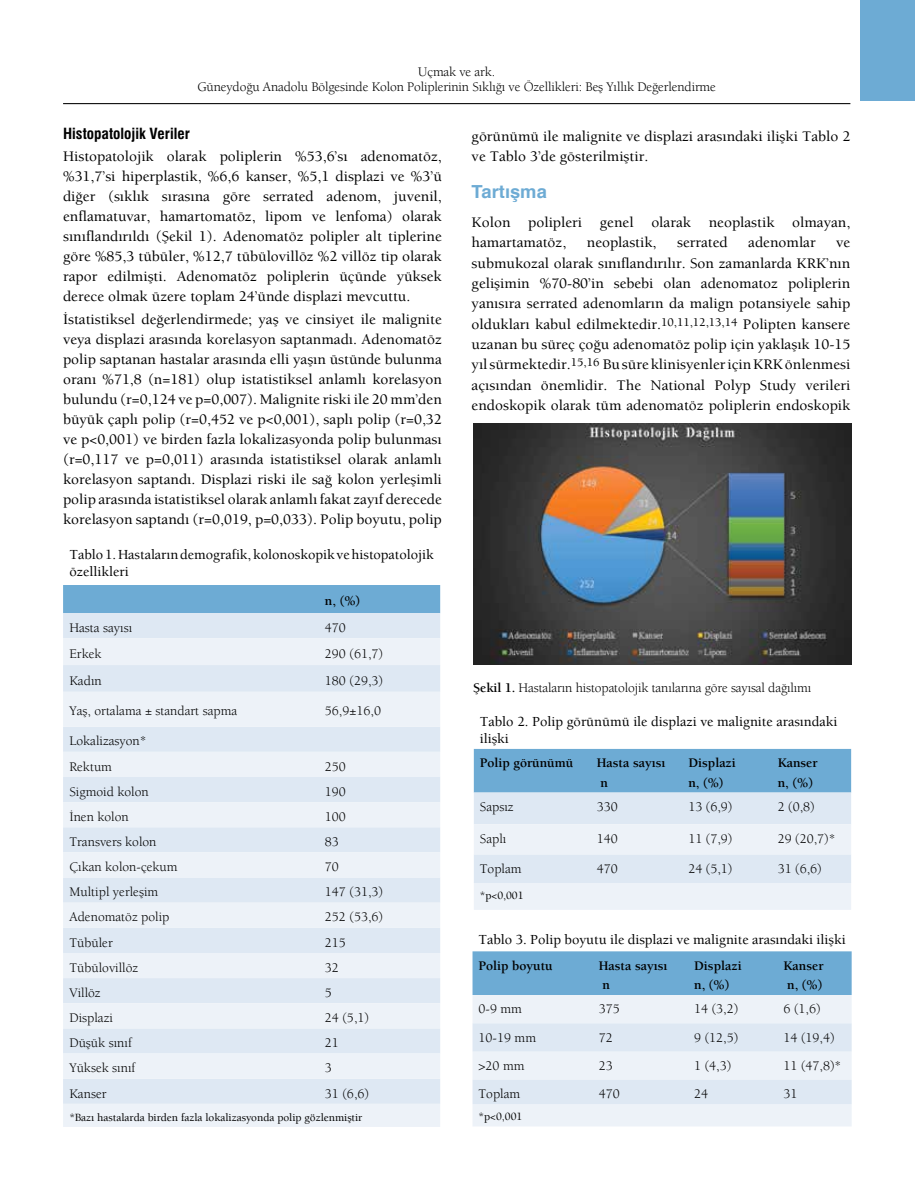
<style>
.page{position:relative;width:915px;height:1191px;background:#fff}
.page>*{position:absolute;margin:0;border:0;box-sizing:border-box;transform-origin:0 0}
.t1{font:700 18px "Helvetica";color:#6dabd4}
.t2{font:500 15px/20.1px "Berkeley";color:#000;text-align:justify}
.t3{font:15px "Swiss Condensed Bold Tr";color:#000}
.t4{font:500 14.25px/16.5px "Berkeley";color:#000}
.t5{font:13.5px/15px "Berkeley";color:#000;text-align:center}
.t6{font:700 13.5px/19.2px "Berkeley";color:#000}
.t7{font:11.25px "Berkeley Regular Tr";color:#000}
.s1{font-weight:700}
</style>
<div class="page">
<hr style="left:63px;top:103px;width:787px;height:1px;background:#000">
<div style="left:859px;top:0;width:55px;height:101px;background:#6dabd4"></div>
<img style="left:473px;top:423px;width:378px;height:241px">
<div style="left:63px;top:585px;width:377px;height:28px;background:#6dabd4"></div>
<div style="left:63px;top:613px;width:377px;height:25px;background:#dee8f3"></div>
<svg style="left:63px;top:638px;width:377px;height:489px;background:#e6edf5"></svg>
<svg style="left:473px;top:749px;width:377px;height:161px;background:#c5dbec"></svg>
<div style="left:472px;top:951px;width:379px;height:44px;background:#6dabd4"></div>
<div style="left:473px;top:995px;width:378px;height:131px;background:#edf2f8"></div>
<svg style="left:472px;top:1023px;width:379px;height:81px;background:#e3ebf4"></svg>
<p class="t5" style="left:197px;top:64px;width:520px">Uçmak ve ark.<br>Güneydoğu Anadolu Bölgesinde Kolon Poliplerinin Sıklığı ve Özellikleri: Beş Yıllık Değerlendirme</p>
<p class="t3" style="left:63px;top:124px;width:128px">Histopatolojik Veriler</p>
<p class="t2" style="left:63px;top:146px;width:380px">Histopatolojik olarak poliplerin %53,6’sı adenomatöz, %31,7’si hiperplastik, %6,6 kanser, %5,1 displazi ve %3’ü diğer (sıklık sırasına göre serrated adenom, juvenil, enflamatuvar, hamartomatöz, lipom ve lenfoma) olarak sınıflandırıldı (Şekil 1). Adenomatöz polipler alt tiplerine göre %85,3 tübüler, %12,7 tübülovillöz %2 villöz tip olarak rapor edilmişti. Adenomatöz poliplerin üçünde yüksek derece olmak üzere toplam 24’ünde displazi mevcuttu.</p>
<p class="t2" style="left:63px;top:308px;width:380px">İstatistiksel değerlendirmede; yaş ve cinsiyet ile malignite veya displazi arasında korelasyon saptanmadı. Adenomatöz polip saptanan hastalar arasında elli yaşın üstünde bulunma oranı %71,8 (n=181) olup istatistiksel anlamlı korelasyon bulundu (r=0,124 ve p=0,007). Malignite riski ile 20 mm’den büyük çaplı polip (r=0,452 ve p&lt;0,001), saplı polip (r=0,32 ve p&lt;0,001) ve birden fazla lokalizasyonda polip bulunması (r=0,117 ve p=0,011) arasında istatistiksel olarak anlamlı korelasyon saptandı. Displazi riski ile sağ kolon yerleşimli polip arasında istatistiksel olarak anlamlı fakat zayıf derecede korelasyon saptandı (r=0,019, p=0,033). Polip boyutu, polip</p>
<p class="t4" style="left:69px;top:546px;width:366px">Tablo 1. Hastaların demografik, kolonoskopik ve histopatolojik özellikleri</p>
<p class="t6" style="left:325px;top:591px;width:37px">n, (%)</p>
<p class="t5" style="left:69px;top:620px;width:64px">Hasta sayısı</p>
<p class="t5" style="left:325px;top:620px;width:23px">470</p>
<p class="t5" style="left:69px;top:646px;width:34px">Erkek</p>
<p class="t5" style="left:325px;top:646px;width:60px">290 (61,7)</p>
<p class="t5" style="left:69px;top:672px;width:34px">Kadın</p>
<p class="t5" style="left:325px;top:672px;width:60px">180 (29,3)</p>
<p class="t5" style="left:69px;top:703px;width:169px">Yaş, ortalama ± standart sapma</p>
<p class="t5" style="left:325px;top:703px;width:58px">56,9±16,0</p>
<p class="t5" style="left:69px;top:728px;width:79px;line-height:25.2px;text-align:left">Lokalizasyon*<br>Rektum</p>
<p class="t5" style="left:325px;top:758px;width:23px">250</p>
<p class="t5" style="left:69px;top:783px;width:81px">Sigmoid kolon</p>
<p class="t5" style="left:325px;top:783px;width:23px">190</p>
<p class="t5" style="left:69px;top:809px;width:61px">İnen kolon</p>
<p class="t5" style="left:325px;top:809px;width:23px">100</p>
<p class="t5" style="left:69px;top:834px;width:88px">Transvers kolon</p>
<p class="t5" style="left:325px;top:834px;width:16px">83</p>
<p class="t5" style="left:69px;top:859px;width:110px">Çıkan kolon-çekum</p>
<p class="t5" style="left:325px;top:859px;width:16px">70</p>
<p class="t5" style="left:69px;top:884px;width:90px">Multipl yerleşim</p>
<p class="t5" style="left:325px;top:884px;width:60px">147 (31,3)</p>
<p class="t5" style="left:69px;top:909px;width:101px">Adenomatöz polip</p>
<p class="t5" style="left:325px;top:909px;width:60px">252 (53,6)</p>
<p class="t5" style="left:69px;top:934px;width:45px">Tübüler</p>
<p class="t5" style="left:325px;top:934px;width:23px">215</p>
<p class="t5" style="left:69px;top:959px;width:70px">Tübülovillöz</p>
<p class="t5" style="left:325px;top:959px;width:16px">32</p>
<p class="t5" style="left:69px;top:985px;width:33px">Villöz</p>
<p class="t5" style="left:325px;top:985px;width:9px">5</p>
<p class="t5" style="left:69px;top:1010px;width:45px">Displazi</p>
<p class="t5" style="left:325px;top:1010px;width:46px">24 (5,1)</p>
<p class="t5" style="left:69px;top:1035px;width:64px">Düşük sınıf</p>
<p class="t5" style="left:325px;top:1035px;width:16px">21</p>
<p class="t5" style="left:69px;top:1060px;width:67px">Yüksek sınıf</p>
<p class="t5" style="left:325px;top:1060px;width:9px">3</p>
<p class="t5" style="left:69px;top:1085px;width:39px">Kanser</p>
<p class="t5" style="left:325px;top:1085px;width:46px">31 (6,6)</p>
<p class="t7" style="left:69px;top:1110px;width:294px">*Bazı hastalarda birden fazla lokalizasyonda polip gözlenmiştir</p>
<p class="t2" style="left:471px;top:126px;width:380px">görünümü ile malignite ve displazi arasındaki ilişki Tablo 2 ve Tablo 3’de gösterilmiştir.</p>
<p class="t1" style="left:471px;top:177px;width:77px">Tartışma</p>
<p class="t2" style="left:471px;top:212px;width:380px">Kolon polipleri genel olarak neoplastik olmayan, hamartamatöz,</p>
<p class="t2" style="left:586px;top:232px;width:71px">neoplastik,</p>
<p class="t2" style="left:676px;top:232px;width:52px">serrated</p>
<p class="t2" style="left:748px;top:232px;width:69px">adenomlar</p>
<p class="t2" style="left:471px;top:232px;width:380px;text-indent:364px">ve submukozal olarak sınıflandırılır. Son zamanlarda KRK’nın gelişimin %70-80’in sebebi olan adenomatoz poliplerin yanısıra serrated adenomların da malign potansiyele sahip oldukları kabul edilmektedir.<sup>10,11,12,13,14</sup> Polipten kansere uzanan bu süreç çoğu adenomatöz polip için yaklaşık 10-15 yıl sürmektedir.<sup>15,16</sup> Bu süre klinisyenler için KRK önlenmesi açısından önemlidir. The National Polyp Study verileri endoskopik olarak tüm adenomatöz poliplerin endoskopik</p>
<p class="t5" style="left:473px;top:680px;width:339px"><span class="s1">Şekil 1.</span> Hastaların histopatolojik tanılarına göre sayısal dağılımı</p>
<p class="t4" style="left:479px;top:713px;width:359px">Tablo 2. Polip görünümü ile displazi ve malignite arasındaki ilişki</p>
<p class="t6" style="left:479px;top:753px;width:95px">Polip görünümü</p>
<p class="t6" style="left:596px;top:753px;width:70px">Hasta sayısı n</p>
<p class="t6" style="left:688px;top:753px;width:49px">Displazi n, (%)</p>
<p class="t6" style="left:777px;top:753px;width:42px">Kanser n, (%)</p>
<p class="t5" style="left:479px;top:799px;width:35px">Sapsız</p>
<p class="t5" style="left:596px;top:799px;width:23px">330</p>
<p class="t5" style="left:688px;top:799px;width:46px">13 (6,9)</p>
<p class="t5" style="left:777px;top:799px;width:39px">2 (0,8)</p>
<p class="t5" style="left:479px;top:830px;width:28px">Saplı</p>
<p class="t5" style="left:596px;top:830px;width:23px">140</p>
<p class="t5" style="left:688px;top:830px;width:46px">11 (7,9)</p>
<p class="t5" style="left:777px;top:830px;width:59px">29 (20,7)*</p>
<p class="t5" style="left:479px;top:860px;width:43px">Toplam</p>
<p class="t5" style="left:596px;top:860px;width:23px">470</p>
<p class="t5" style="left:688px;top:860px;width:46px">24 (5,1)</p>
<p class="t5" style="left:777px;top:860px;width:46px">31 (6,6)</p>
<p class="t7" style="left:479px;top:889px;width:45px">*p&lt;0,001</p>
<p class="t4" style="left:478px;top:931px;width:368px">Tablo 3. Polip boyutu ile displazi ve malignite arasındaki ilişki</p>
<p class="t6" style="left:478px;top:955px;width:76px">Polip boyutu</p>
<p class="t6" style="left:598px;top:955px;width:70px">Hasta sayısı n</p>
<p class="t6" style="left:694px;top:955px;width:49px">Displazi n, (%)</p>
<p class="t6" style="left:783px;top:955px;width:42px">Kanser n, (%)</p>
<p class="t5" style="left:478px;top:1001px;width:45px">0-9 mm</p>
<p class="t5" style="left:598px;top:1001px;width:23px">375</p>
<p class="t5" style="left:694px;top:1001px;width:46px">14 (3,2)</p>
<p class="t5" style="left:783px;top:1001px;width:39px">6 (1,6)</p>
<p class="t5" style="left:478px;top:1029px;width:59px">10-19 mm</p>
<p class="t5" style="left:598px;top:1029px;width:16px">72</p>
<p class="t5" style="left:694px;top:1029px;width:46px">9 (12,5)</p>
<p class="t5" style="left:783px;top:1029px;width:53px">14 (19,4)</p>
<p class="t5" style="left:478px;top:1058px;width:48px">&gt;20 mm</p>
<p class="t5" style="left:598px;top:1058px;width:16px">23</p>
<p class="t5" style="left:694px;top:1058px;width:39px">1 (4,3)</p>
<p class="t5" style="left:783px;top:1058px;width:59px">11 (47,8)*</p>
<p class="t5" style="left:478px;top:1086px;width:43px">Toplam</p>
<p class="t5" style="left:598px;top:1086px;width:23px">470</p>
<p class="t5" style="left:694px;top:1086px;width:16px">24</p>
<p class="t5" style="left:783px;top:1086px;width:16px">31</p>
<p class="t7" style="left:478px;top:1110px;width:45px">*p&lt;0,001</p>
</div>
